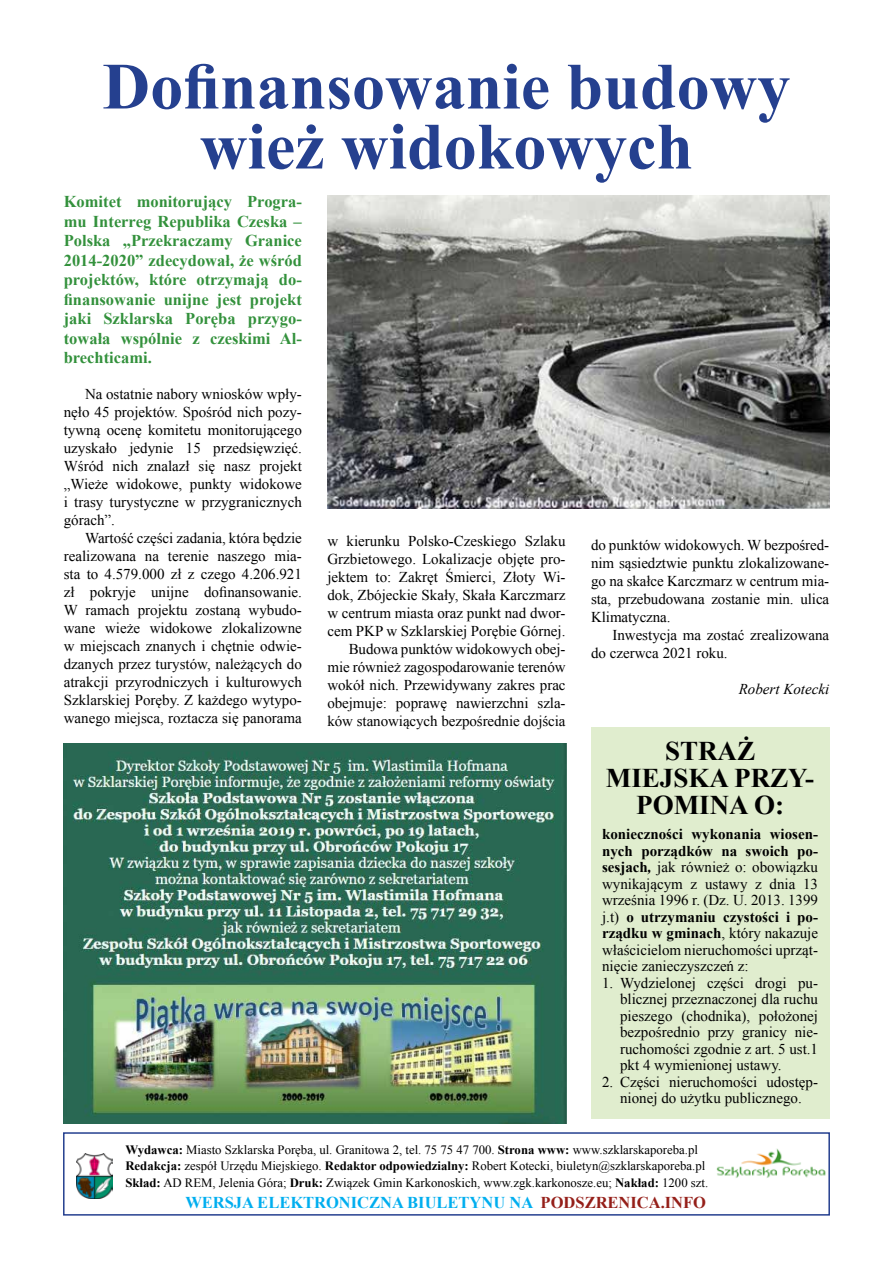
<style>
.page{position:relative;width:893px;height:1263px;background:#fff}
.page>*{position:absolute;margin:0;border:0;box-sizing:border-box;transform-origin:0 0}
.t1{font:700 66px/60px "Times New Roman";color:#25408f;text-align:center}
.t2{font:700 27px "Times New Roman";color:#000}
.t3{font:700 16.5px/19.5px "Times New Roman";color:#33913c;text-align:justify}
.t4{font:700 16.5px "Times New Roman";color:#00aeef}
.t5{font:700 16.5px "Times New Roman";color:#951f19}
.t6{font:15px/18px "Times New Roman";color:#000;text-align:justify}
.t7{font:italic 15px "Times New Roman";color:#000}
.t8{font:12.75px/16.5px "Times New Roman";color:#000}
.s1{font-weight:700}
.s2{font-weight:700;font-style:italic}
.s3{color:#951f19}
</style>
<div class="page">
<div style="left:591px;top:727px;width:238px;height:391px;background:#e0edce"></div>
<img style="left:716px;top:1148px;width:110px;height:30px">
<div style="left:63px;top:1132px;width:767px;height:83px;border:2px solid #25408f"></div>
<img style="left:77px;top:1153px;width:35px;height:45px">
<img style="left:327px;top:196px;width:502px;height:313px">
<img style="left:64px;top:743px;width:502px;height:381px">
<h1 class="t1" style="left:103px;top:55px;width:689px">Dofinansowanie budowy wież widokowych</h1>
<p class="t3" style="left:64px;top:192px;width:240px">Komitet monitorujący Progra&shy;mu Interreg Republika Czeska – Polska „Przekraczamy Granice 2014-2020” zdecydował, że wśród projektów, które otrzymają do&shy;finansowanie unijne jest projekt jaki Szklarska Poręba przygo&shy;towała wspólnie z czeskimi Al&shy;brechticami.</p>
<p class="t6" style="left:64px;top:385px;width:240px;text-indent:21px">Na ostatnie nabory wniosków wpły&shy;nęło 45 projektów. Spośród nich pozy&shy;tywną ocenę komitetu monitorującego uzyskało jedynie 15 przedsięwzięć.<br>Wśród nich znalazł się nasz projekt „Wieże widokowe, punkty widokowe i trasy turystyczne w przygranicznych górach”.</p>
<p class="t6" style="left:64px;top:529px;width:240px;text-indent:21px">Wartość części zadania, która będzie realizowana na terenie naszego mia&shy;sta to 4.579.000 zł z czego 4.206.921 zł pokryje unijne dofinansowanie.<br>W ramach projektu zostaną wybudo&shy;wane wieże widokowe zlokalizowne w miejscach znanych i chętnie odwie&shy;dzanych przez turystów, należących do atrakcji przyrodniczych i kulturowych Szklarskiej Poręby. Z każdego wytypo&shy;wanego miejsca, roztacza się panorama</p>
<h2 class="t2" style="left:665px;top:733px;width:92px">STRAŻ</h2>
<h2 class="t2" style="left:606px;top:760px;width:210px">MIEJSKA PRZY-</h2>
<h2 class="t2" style="left:636px;top:787px;width:81px">POMINA</h2>
<h2 class="t2" style="left:754px;top:787px;width:31px">O:</h2>
<p class="t6" style="left:602px;top:826px;width:217px;line-height:16.5px"><span class="s1">konieczności wykonania wiosen&shy;nych porządków na swoich po&shy;sesjach</span><span class="s2">,</span> jak również o: obowiązku wynikającym z ustawy z dnia 13 września 1996 r. (Dz. U. 2013. 1399 j.t) <span class="s1">o utrzymaniu czystości i po&shy;rządku w gminach</span>, który nakazuje właścicielom nieruchomości uprząt&shy;nięcie zanieczyszczeń z:</p>
<p class="t6" style="left:620px;top:974px;width:199px;line-height:16.5px;text-indent:-18px">1. Wydzielonej części drogi pu&shy;blicznej przeznaczonej dla ruchu pieszego (chodnika), położonej bezpośrednio przy granicy nie&shy;ruchomości zgodnie z art. 5 ust.1 pkt 4 wymienionej ustawy.</p>
<p class="t6" style="left:602px;top:1073px;width:217px;line-height:16.5px;text-align:center">2. Części nieruchomości udostęp&shy;nionej do użytku publicznego.</p>
<p class="t6" style="left:327px;top:532px;width:240px;text-align:right">w kierunku Polsko-Czeskiego Szlaku Grzbietowego. Lokalizacje objęte pro&shy;jektem to: Zakręt Śmierci, Złoty Wi&shy;dok, Zbójeckie Skały, Skała Karczmarz w centrum miasta oraz punkt nad dwor&shy;cem PKP w Szklarskiej Porębie Górnej.<br>Budowa punktów widokowych obej&shy;mie również zagospodarowanie terenów wokół nich. Przewidywany zakres prac obejmuje: poprawę nawierzchni szla&shy;ków stanowiących bezpośrednie dojścia</p>
<p class="t6" style="left:591px;top:535px;width:240px">do punktów widokowych. W bezpośred&shy;nim sąsiedztwie punktu zlokalizowane&shy;go na skałce Karczmarz w centrum mia&shy;sta, przebudowana zostanie min. ulica Klimatyczna.</p>
<p class="t6" style="left:591px;top:625px;width:240px;text-indent:21px">Inwestycja ma zostać zrealizowana do czerwca 2021 roku.</p>
<p class="t7" style="left:739px;top:678px;width:92px">Robert Kotecki</p>
<p class="t8" style="left:125px;top:1141px;width:584px"><span class="s1">Wydawca:</span> Miasto Szklarska Poręba, ul. Granitowa 2, tel. 75 75 47 700. <span class="s1">Strona www:</span> www.szklarskaporeba.pl<br><span class="s1">Redakcja:</span> zespół Urzędu Miejskiego. <span class="s1">Redaktor odpowiedzialny:</span> Robert Kotecki, biuletyn@szklarskaporeba.pl<br><span class="s1">Skład:</span> AD REM, Jelenia Góra; <span class="s1">Druk:</span> Związek Gmin Karkonoskich, www.zgk.karkonosze.eu; <span class="s1">Nakład:</span> 1200 szt.</p>
<p class="t4" style="left:185px;top:1191px;width:131px">wersja elektro</p>
<p class="t4" style="left:339px;top:1191px;width:214px">niczna biuletynu na <span class="s3">pods</span></p>
<p class="t5" style="left:585px;top:1191px;width:118px">zrenica.info</p>
</div>
